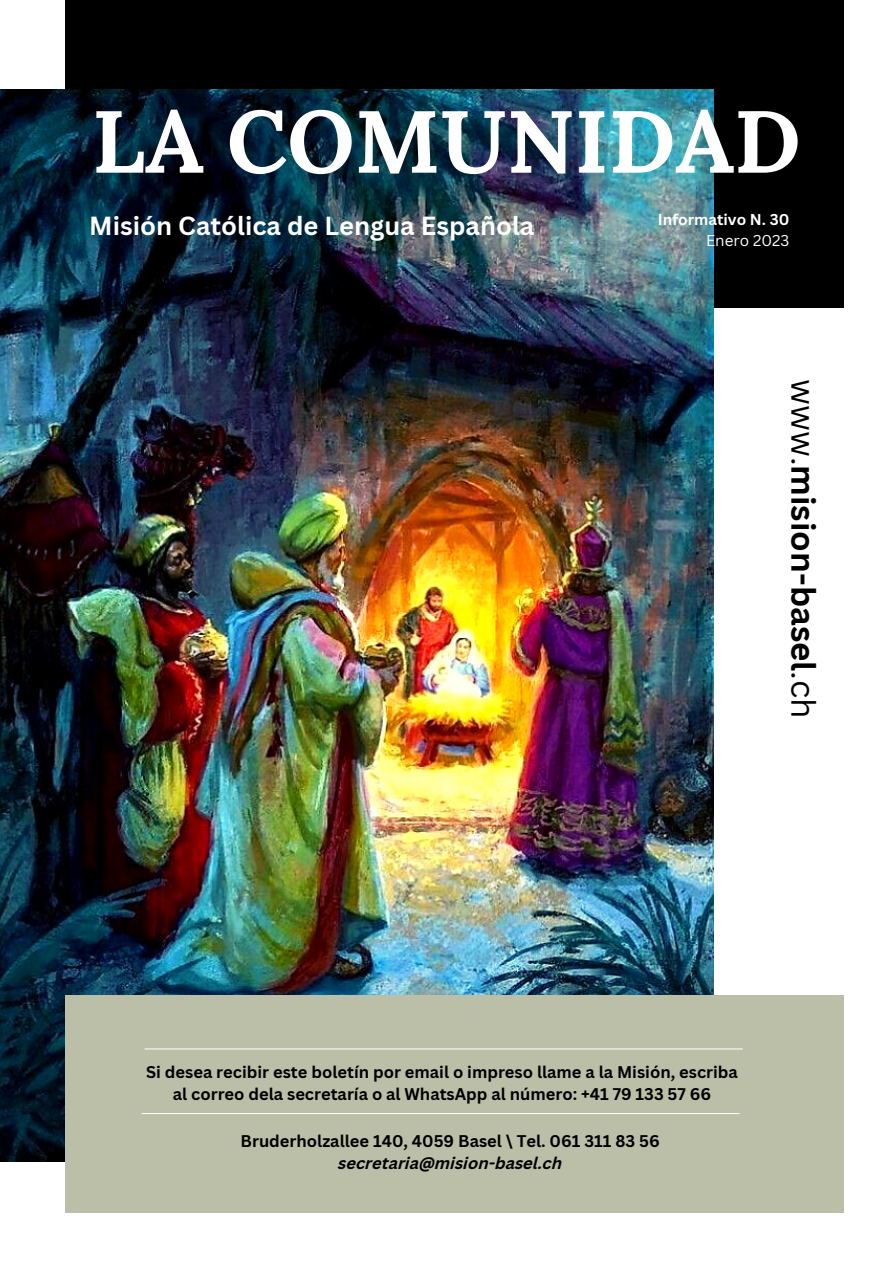
<style>
.page{position:relative;width:893px;height:1264px;background:#fff}
.page>*{position:absolute;margin:0;border:0;box-sizing:border-box;transform-origin:0 0}
.t1{font:700 87.75px "Lora";color:#fff}
.t2{font:700 33px "Canva Sans";color:#000}
.t3{font:700 25.5px "Canva Sans";color:#fff}
.t4{font:700 16.5px/22.5px "Canva Sans";color:#000;text-align:center}
.t5{font:italic 700 16.5px "Canva Sans";color:#000}
.t6{font:700 15.3px "Canva Sans";color:#fff}
.t7{font:15.3px "Canva Sans";color:#fff}
.s1{font-weight:400}
</style>
<div class="page">
<div style="left:66px;top:0;width:777px;height:307px;background:#000"></div>
<img style="left:0;top:89px;width:713px;height:1071px">
<div style="left:66px;top:995px;width:777px;height:217px;background:#bcbfa7"></div>
<hr style="left:141px;top:1113px;width:598px;height:1px;background:#fff">
<hr style="left:145px;top:1048px;width:597px;height:1px;background:#fff">
<h1 class="t1" style="left:92px;top:84px;width:710px">LA COMUNIDAD</h1>
<h3 class="t3" style="left:89px;top:208px;width:446px">Misión Católica de Lengua Española</h3>
<p class="t6" style="left:657px;top:209px;width:133px">Informativo N. 30</p>
<p class="t7" style="left:706px;top:230px;width:85px">Enero 2023</p>
<h2 class="t2" style="left:826px;top:379px;width:341px;rotate:90deg"><span class="s1">www.</span>mision-basel<span class="s1">.ch</span></h2>
<p class="t4" style="left:146px;top:1060px;width:593px">Si desea recibir este boletín por email o impreso llame a la Misión, escriba al correo dela secretaría o al WhatsApp al número: +41 79 133 57 66</p>
<p class="t4" style="left:240px;top:1128px;width:420px">Bruderholzallee 140, 4059 Basel \ Tel. 061 311 83 56</p>
<p class="t5" style="left:338px;top:1156px;width:225px">secretaria@mision-basel.ch</p>
</div>
